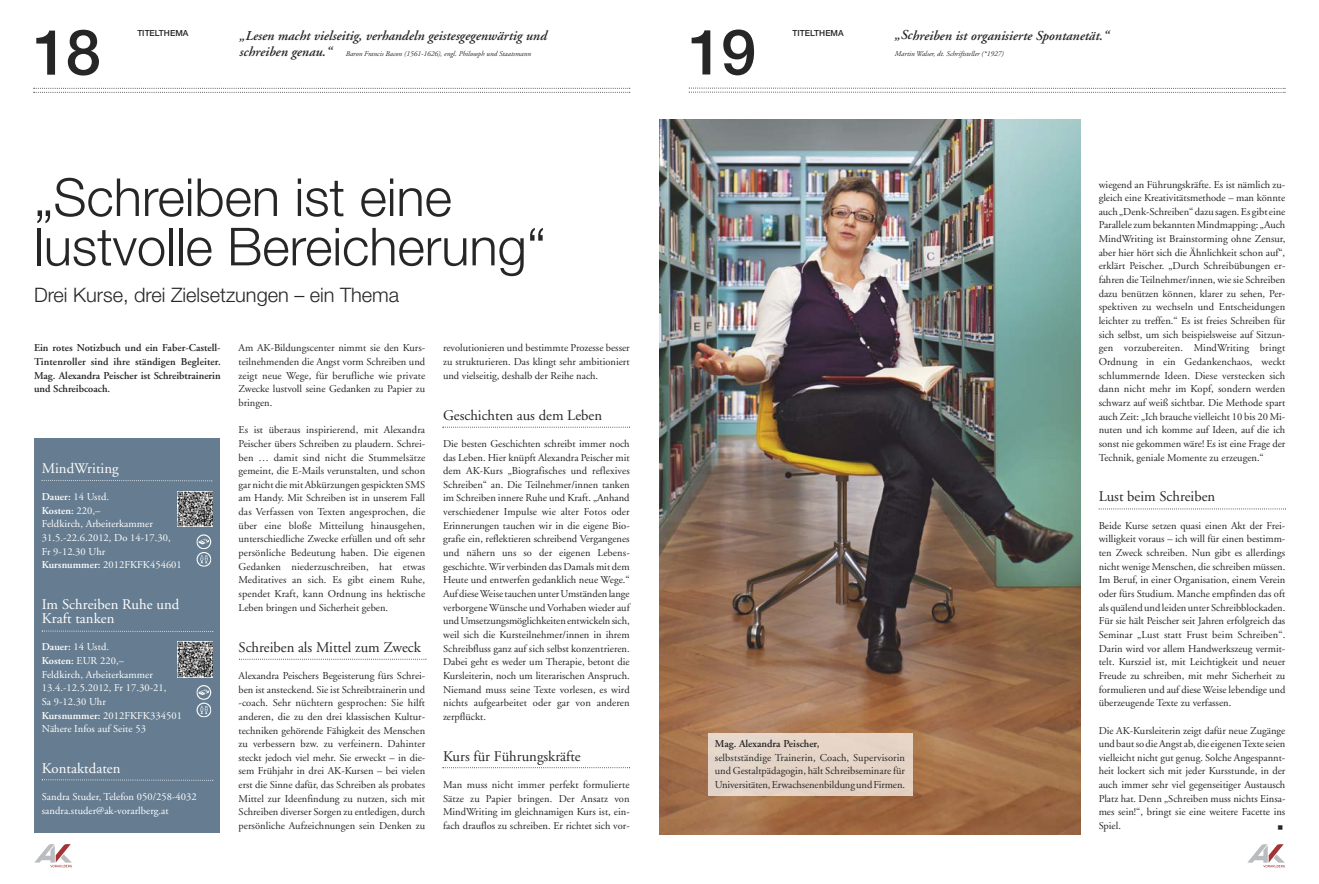
<style>
.page{position:relative;width:1319px;height:884px;background:#fff}
.page>*{position:absolute;margin:0;border:0;box-sizing:border-box;transform-origin:0 0}
.t1{font:500 63px "Helvetica Neue LT";color:#272627}
.t2{font:300 52.5px/49.3px "Helvetica Neue LT";color:#272627}
.t3{font:300 19.95px "Helvetica Neue LT";color:#272627}
.t4{font:14.7px "Adobe Garamond";color:#272627}
.t5{font:14.7px/13.6px "Adobe Garamond";letter-spacing:.005em;color:#fff}
.t6{font:italic 600 13.65px "Adobe Garamond";color:#272627}
.t7{font:10.5px/13.6px "Adobe Garamond";color:#272627;text-align:justify}
.t8{font:10.5px/13.6px "Adobe Garamond";letter-spacing:.005em;color:#fff}
.t9{font:600 10.5px/13.6px "Adobe Garamond";color:#272627;text-align:justify}
.t10{font:500 8.4px "Helvetica Neue LT";color:#272627}
.t11{font:italic 7.35px "Adobe Garamond";color:#272627}
.s1{font-weight:600;font-size:13.65px}
.s2{font-weight:600}
</style>
<div class="page">
<svg style="left:33px;top:88px;width:597px;height:5px"></svg>
<svg style="left:34px;top:844px;width:38px;height:23px"></svg>
<svg style="left:688px;top:88px;width:597px;height:5px"></svg>
<svg style="left:1247px;top:844px;width:37px;height:23px"></svg>
<svg style="left:442px;top:427px;width:188px;height:1px"></svg>
<svg style="left:442px;top:767px;width:188px;height:1px"></svg>
<svg style="left:1098px;top:508px;width:186px;height:1px"></svg>
<svg style="left:239px;top:659px;width:187px;height:1px"></svg>
<div style="left:35px;top:439px;width:185px;height:394px;background:#667d91"></div>
<svg style="left:41px;top:480px;width:171px;height:2px"></svg>
<svg style="left:42px;top:630px;width:171px;height:2px"></svg>
<svg style="left:42px;top:779px;width:171px;height:2px"></svg>
<img style="left:659px;top:119px;width:421px;height:716px">
<div style="left:708px;top:733px;width:204px;height:63px;background:#e5d4c6"></div>
<img style="left:177px;top:491px;width:36px;height:36px">
<img style="left:177px;top:642px;width:36px;height:36px">
<svg style="left:196px;top:534px;width:15px;height:33px"></svg>
<svg style="left:196px;top:685px;width:15px;height:32px"></svg>
<h1 class="t1" style="left:33px;top:21px;width:69px">18</h1>
<p class="t10" style="left:137px;top:29px;width:53px">TITELTHEMA</p>
<h3 class="t6" style="left:239px;top:30px;width:309px">„Lesen macht vielseitig, verhandeln geistesgegenwärtig und</h3>
<p class="t11" style="left:239px;top:51px;width:293px"><span class="s1">schreiben genau.“</span> Baron Francis Bacon (1561-1626), engl. Philosoph und Staatsmann</p>
<h2 class="t2" style="left:34px;top:178px;width:513px">„Schreiben ist eine lustvolle Bereicherung“</h2>
<h3 class="t3" style="left:34px;top:285px;width:366px">Drei Kurse, drei Zielsetzungen – ein Thema</h3>
<p class="t9" style="left:34px;top:342px;width:188px">Ein rotes Notizbuch und ein Faber-Castell-Tintenroller sind ihre ständigen Begleiter.<br>Mag. Alexandra Peischer ist Schreibtrainerin und Schreibcoach.</p>
<p class="t7" style="left:238px;top:342px;width:188px">Am AK-Bildungscenter nimmt sie den Kurs&shy;teilnehmenden die Angst vorm Schreiben und zeigt neue Wege, für berufliche wie private Zwecke lustvoll seine Gedanken zu Papier zu bringen.</p>
<p class="t7" style="left:238px;top:424px;width:188px">Es ist überaus inspirierend, mit Alexandra Peischer übers Schreiben zu plaudern. Schrei&shy;ben … damit sind nicht die Stummelsätze gemeint, die E-Mails verunstalten, und schon gar nicht die mit Abkürzungen gespickten SMS am Handy. Mit Schreiben ist in unserem Fall das Verfassen von Texten angesprochen, die über eine bloße Mitteilung hinausgehen, unterschiedliche Zwecke erfüllen und oft sehr persönliche Bedeutung haben. Die eigenen Gedanken niederzuschreiben, hat etwas Meditatives an sich. Es gibt einem Ruhe, spendet Kraft, kann Ordnung ins hektische Leben bringen und Sicherheit geben.</p>
<h3 class="t4" style="left:238px;top:641px;width:184px">Schreiben als Mittel zum Zweck</h3>
<p class="t7" style="left:238px;top:670px;width:188px">Alexandra Peischers Begeisterung fürs Schrei&shy;ben ist ansteckend. Sie ist Schreibtrainerin und -coach. Sehr nüchtern gesprochen: Sie hilft anderen, die zu den drei klassischen Kultur&shy;techniken gehörende Fähigkeit des Menschen zu verbessern bzw. zu verfeinern. Dahinter steckt jedoch viel mehr. Sie erweckt – in die&shy;sem Frühjahr in drei AK-Kursen – bei vielen erst die Sinne dafür, das Schreiben als probates Mittel zur Ideenfindung zu nutzen, sich mit Schreiben diverser Sorgen zu entledigen, durch persönliche Aufzeichnungen sein Denken zu</p>
<h3 class="t5" style="left:42px;top:463px;width:79px">MindWriting</h3>
<p class="t8" style="left:42px;top:491px;width:142px"><span class="s2">Dauer:</span> 14 Ustd.<br><span class="s2">Kosten:</span> 220,–<br>Feldkirch, Arbeiterkammer<br>31.5.-22.6.2012, Do 14-17.30,<br>Fr 9-12.30 Uhr<br><span class="s2">Kursnummer:</span> 2012FKFK454601</p>
<h3 class="t5" style="left:42px;top:599px;width:139px">Im Schreiben Ruhe und<br>Kraft tanken</h3>
<p class="t8" style="left:42px;top:641px;width:142px"><span class="s2">Dauer:</span> 14 Ustd.<br><span class="s2">Kosten:</span> EUR 220,–<br>Feldkirch, Arbeiterkammer<br>13.4.-12.5.2012, Fr 17.30-21,<br>Sa 9-12.30 Uhr<br><span class="s2">Kursnummer:</span> 2012FKFK334501<br>Nähere Infos auf Seite 53</p>
<h3 class="t5" style="left:42px;top:763px;width:80px">Kontaktdaten</h3>
<p class="t8" style="left:42px;top:791px;width:156px">Sandra Studer, Telefon 050/258-4032 sandra.studer@ak-vorarlberg.at</p>
<p class="t7" style="left:443px;top:342px;width:188px">revolutionieren und bestimmte Prozesse besser zu strukturieren. Das klingt sehr ambitioniert und vielseitig, deshalb der Reihe nach.</p>
<h3 class="t4" style="left:443px;top:409px;width:160px">Geschichten aus dem Leben</h3>
<p class="t7" style="left:443px;top:438px;width:188px">Die besten Geschichten schreibt immer noch das Leben. Hier knüpft Alexandra Peischer mit dem AK-Kurs „Biografisches und reflexives Schreiben“ an. Die Teilnehmer/innen tanken im Schreiben innere Ruhe und Kraft. „Anhand verschiedener Impulse wie alter Fotos oder Erinnerungen tauchen wir in die eigene Bio&shy;grafie ein, reflektieren schreibend Vergangenes und nähern uns so der eigenen Lebens&shy;geschichte. Wir verbinden das Damals mit dem Heute und entwerfen gedanklich neue Wege.“ Auf diese Weise tauchen unter Umständen lange verborgene Wünsche und Vorhaben wieder auf und Umsetzungsmöglichkeiten entwickeln sich, weil sich die Kursteilnehmer/innen in ihrem Schreibfluss ganz auf sich selbst konzentrieren.<br>Dabei geht es weder um Therapie, betont die Kursleiterin, noch um literarischen Anspruch.<br>Niemand muss seine Texte vorlesen, es wird nichts aufgearbeitet oder gar von anderen zerpflückt.</p>
<h3 class="t4" style="left:443px;top:750px;width:139px">Kurs für Führungskräfte</h3>
<p class="t7" style="left:443px;top:779px;width:188px">Man muss nicht immer perfekt formulierte Sätze zu Papier bringen. Der Ansatz von MindWriting im gleichnamigen Kurs ist, ein&shy;fach drauflos zu schreiben. Er richtet sich vor-</p>
<h1 class="t1" style="left:688px;top:21px;width:69px">19</h1>
<p class="t10" style="left:792px;top:29px;width:53px">TITELTHEMA</p>
<h3 class="t6" style="left:894px;top:30px;width:215px">„Schreiben ist organisierte Spontanetät.“</h3>
<p class="t11" style="left:894px;top:51px;width:110px">Martin Walser, dt. Schriftsteller (*1927)</p>
<p class="t9" style="left:714px;top:738px;width:106px">Mag. Alexandra Peischer,</p>
<p class="t7" style="left:714px;top:752px;width:192px">selbstständige Trainerin, Coach, Supervisorin und Gestaltpädagogin, hält Schreibseminare für Universitäten, Erwachsenenbildung und Firmen.</p>
<p class="t7" style="left:1098px;top:178px;width:188px">wiegend an Führungskräfte. Es ist nämlich zu&shy;gleich eine Kreativitätsmethode – man könnte auch „Denk-Schreiben“ dazu sagen. Es gibt eine Parallele zum bekannten Mindmapping: „Auch MindWriting ist Brainstorming ohne Zensur, aber hier hört sich die Ähnlichkeit schon auf“, erklärt Peischer. „Durch Schreibübungen er&shy;fahren die Teilnehmer/innen, wie sie Schreiben dazu benützen können, klarer zu sehen, Per&shy;spektiven zu wechseln und Entscheidungen leichter zu treffen.“ Es ist freies Schreiben für sich selbst, um sich beispielsweise auf Sitzun&shy;gen vorzubereiten. MindWriting bringt Ordnung in ein Gedankenchaos, weckt schlummernde Ideen. Diese verstecken sich dann nicht mehr im Kopf, sondern werden schwarz auf weiß sichtbar. Die Methode spart auch Zeit: „Ich brauche vielleicht 10 bis 20 Mi&shy;nuten und ich komme auf Ideen, auf die ich sonst nie gekommen wäre! Es ist eine Frage der Technik, geniale Momente zu erzeugen.“</p>
<h3 class="t4" style="left:1098px;top:491px;width:118px">Lust beim Schreiben</h3>
<p class="t7" style="left:1098px;top:520px;width:188px">Beide Kurse setzen quasi einen Akt der Frei&shy;willigkeit voraus – ich will für einen bestimm&shy;ten Zweck schreiben. Nun gibt es allerdings nicht wenige Menschen, die schreiben müssen.<br>Im Beruf, in einer Organisation, einem Verein oder fürs Studium. Manche empfinden das oft als quälend und leiden unter Schreibblockaden.<br>Für sie hält Peischer seit Jahren erfolgreich das Seminar „Lust statt Frust beim Schreiben“.<br>Darin wird vor allem Handwerkszeug vermit&shy;telt. Kursziel ist, mit Leichtigkeit und neuer Freude zu schreiben, mit mehr Sicherheit zu formulieren und auf diese Weise lebendige und überzeugende Texte zu verfassen.</p>
<p class="t7" style="left:1098px;top:724px;width:188px">Die AK-Kursleiterin zeigt dafür neue Zugänge und baut so die Angst ab, die eigenen Texte seien vielleicht nicht gut genug. Solche Angespannt&shy;heit lockert sich mit jeder Kursstunde, in der auch immer sehr viel gegenseitiger Austausch Platz hat. Denn „Schreiben muss nichts Einsa&shy;mes sein!“, bringt sie eine weitere Facette ins Spiel.</p>
</div>
